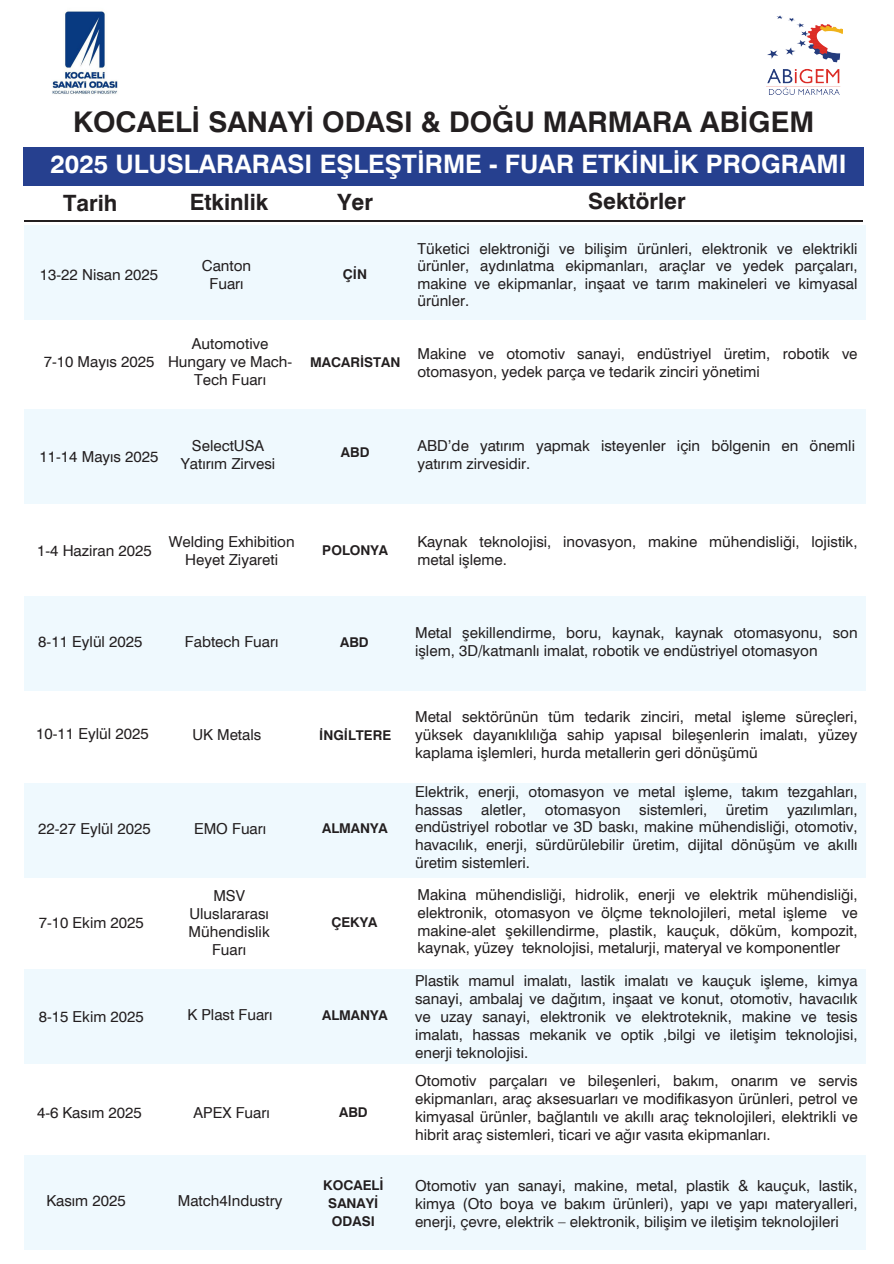
<style>
.page{position:relative;width:894px;height:1264px;background:#fff}
.page>*{position:absolute;margin:0;border:0;box-sizing:border-box;transform-origin:0 0}
.t1{font:700 28.5px "Swiss 721 Devanagari";color:#231f20}
.t2{font:700 25.5px "Swiss 721 Devanagari";color:#fff}
.t3{font:700 22.5px "Swiss 721 Devanagari";color:#231f20}
.t4{font:15.15px/18px "Swiss 721 Devanagari";color:#231f20;text-align:justify}
.t5{font:700 13.5px/18px "Swiss 721 Devanagari";color:#231f20;text-align:center}
</style>
<div class="page">
<div style="left:24px;top:225px;width:841px;height:95px;background:#eff9fe"></div>
<div style="left:24px;top:147px;width:839px;height:38px;background:#26408f"></div>
<img style="left:766px;top:15px;width:76px;height:79px">
<hr style="left:24px;top:220px;width:838px;height:1px;background:#231f20">
<div style="left:24px;top:409px;width:841px;height:94px;background:#eff9fe"></div>
<div style="left:24px;top:968px;width:841px;height:95px;background:#eff9fe"></div>
<div style="left:24px;top:596px;width:841px;height:94px;background:#eff9fe"></div>
<div style="left:24px;top:783px;width:841px;height:94px;background:#eff9fe"></div>
<div style="left:24px;top:1155px;width:841px;height:95px;background:#eff9fe"></div>
<img style="left:52px;top:11px;width:66px;height:83px">
<p class="t1" style="left:73px;top:105px;width:742px">KOCAELİ SANAYİ ODASI &amp; DOĞ U MARMARA ABİ GEM</p>
<p class="t2" style="left:50px;top:150px;width:797px">2025 ULUSLARARASI EŞLEŞTİ RME - FUAR ETKİ NLİ K PROGRAMI</p>
<h1 class="t3" style="left:63px;top:190px;width:56px">Tarih</h1>
<h2 class="t3" style="left:190px;top:189px;width:80px">Etkinlik</h2>
<h3 class="t3" style="left:337px;top:189px;width:37px">Yer</h3>
<h3 class="t3" style="left:588px;top:188px;width:99px">Sektörler</h3>
<h3 class="t4" style="left:417px;top:239px;width:441px;line-height:17.5px">Tüketici elektroniği ve bilişim ürünleri, elektronik ve elektrikli ürünler, aydınlatma ekipmanları, araçlar ve yedek parçaları, makine ve ekipmanlar, inşaat ve tarım makineleri ve kimyasal ürünler.</h3>
<h4 class="t4" style="left:40px;top:266px;width:120px">13-22 Nisan 2025</h4>
<h4 class="t4" style="left:202px;top:257px;width:51px;text-align:center">Canton<br>Fuarı</h4>
<h3 class="t5" style="left:343px;top:265px;width:26px">ÇİİN</h3>
<p class="t4" style="left:44px;top:353px;width:112px">7-10 Mayıs 2025</p>
<h4 class="t4" style="left:168px;top:335px;width:126px;text-align:center">Automotive<br>Hungary ve Mach-<br>Tech Fuarı</h4>
<h4 class="t5" style="left:310px;top:353px;width:92px">MACARİ STAN</h4>
<p class="t4" style="left:417px;top:344px;width:441px">Makine ve otomotiv sanayi, endüstriyel üretim, robotik ve otomasyon, yedek parça ve tedarik zinciri yönetimi</p>
<h4 class="t4" style="left:40px;top:447px;width:120px">11-14 Mayıs 2025</h4>
<h4 class="t4" style="left:181px;top:436px;width:96px;text-align:center">SelectUSA<br>Yatırım Zirvesi</h4>
<h4 class="t5" style="left:341px;top:444px;width:30px">ABD</h4>
<p class="t4" style="left:417px;top:436px;width:439px">ABD’de yatırım yapmak isteyenler için bölgenin en önemli yatırım zirvesidir.</p>
<p class="t4" style="left:37px;top:542px;width:116px">1-4 Haziran 2025</p>
<h4 class="t4" style="left:169px;top:533px;width:127px;text-align:center">Welding Exhibition<br>Heyet Ziyareti</h4>
<h4 class="t4" style="left:38px;top:632px;width:106px">8-11 Eylül 2025</h4>
<h4 class="t4" style="left:185px;top:632px;width:95px">Fabtech Fuarı</h4>
<p class="t5" style="left:322px;top:541px;width:67px">POLONYA</p>
<h4 class="t5" style="left:340px;top:633px;width:30px">ABD</h4>
<h4 class="t4" style="left:36px;top:724px;width:114px">10-11 Eylül 2025</h4>
<h4 class="t4" style="left:192px;top:726px;width:70px">UK Metals</h4>
<h4 class="t5" style="left:319px;top:726px;width:73px">İ NGİ LTERE</h4>
<p class="t4" style="left:38px;top:819px;width:114px">22-27 Eylül 2025</p>
<h4 class="t4" style="left:194px;top:819px;width:74px">EMO Fuarı</h4>
<h4 class="t4" style="left:39px;top:914px;width:107px">7-10 Ekim 2025</h4>
<h4 class="t4" style="left:188px;top:887px;width:83px;text-align:center">MSV<br>Uluslararası<br>Mühendislik<br>Fuarı</h4>
<h4 class="t4" style="left:39px;top:1007px;width:107px">8-15 Ekim 2025</h4>
<p class="t4" style="left:187px;top:1005px;width:87px">K Plast Fuarı</p>
<h4 class="t4" style="left:37px;top:1103px;width:106px">4-6 Kasım 2025</h4>
<h4 class="t4" style="left:193px;top:1103px;width:78px">APEX Fuarı</h4>
<h4 class="t4" style="left:46px;top:1191px;width:81px">Kasım 2025</h4>
<h4 class="t4" style="left:178px;top:1191px;width:106px">Match4Industry</h4>
<h4 class="t5" style="left:322px;top:819px;width:67px">ALMANYA</h4>
<h4 class="t5" style="left:331px;top:913px;width:48px">ÇEKYA</h4>
<p class="t5" style="left:322px;top:1005px;width:67px">ALMANYA</p>
<h4 class="t5" style="left:339px;top:1103px;width:30px">ABD</h4>
<h4 class="t5" style="left:323px;top:1176px;width:60px">KOCAELİ<br>SANAYİ<br>ODASI</h4>
<h4 class="t4" style="left:417px;top:533px;width:441px;line-height:17.5px">Kaynak teknolojisi, inovasyon, makine mühendisliği, lojistik, metal işleme.</h4>
<h4 class="t4" style="left:415px;top:623px;width:444px">Metal şekillendirme, boru, kaynak, kaynak otomasyonu, son işlem, 3D/katmanlı imalat, robotik ve endüstriyel otomasyon</h4>
<p class="t4" style="left:415px;top:708px;width:444px">Metal sektörünün tüm tedarik zinciri, metal işleme süreçleri, yüksek dayanıklılığa sahip yapısal bileşenlerin imalatı, yüzey kaplama işlemleri, hurda metallerin geri dönüşümü</p>
<p class="t4" style="left:415px;top:783px;width:444px;line-height:17.5px">Elektrik, enerji, otomasyon ve metal işleme, takım tezgahları, hassas aletler, otomasyon sistemleri, üretim yazılımları, endüstriyel robotlar ve 3D baskı, makine mühendisliği, otomotiv, havacılık, enerji, sürdürülebilir üretim, dijital dönüşüm ve akıllı üretim sistemleri.</p>
<h4 class="t4" style="left:417px;top:886px;width:441px;line-height:17.5px">Makina mühendisliği, hidrolik, enerji ve elektrik mühendisliği, elektronik, otomasyon ve ölçme teknolojileri, metal işleme ve makine-alet şekillendirme, plastik, kauçuk, döküm, kompozit, kaynak, yüzey teknolojisi, metalurji, materyal ve komponentler</h4>
<h4 class="t4" style="left:415px;top:971px;width:444px">Plastik mamul imalatı, lastik imalatı ve kauçuk işleme, kimya sanayi, ambalaj ve dağıtım, inşaat ve konut, otomotiv, havacılık ve uzay sanayi, elektronik ve elektroteknik, makine ve tesis imalatı, hassas mekanik ve optik ,bilgi ve iletişim teknolojisi, enerji teknolojisi.</h4>
<p class="t4" style="left:415px;top:1071px;width:444px">Otomotiv parçaları ve bileşenleri, bakım, onarım ve servis ekipmanları, araç aksesuarları ve modifikasyon ürünleri, petrol ve kimyasal ürünler, bağlantılı ve akıllı araç teknolojileri, elektrikli ve hibrit araç sistemleri, ticari ve ağır vasıta ekipmanları.</p>
<h4 class="t4" style="left:415px;top:1176px;width:444px">Otomotiv yan sanayi, makine, metal, plastik &amp; kauçuk, lastik, kimya (Oto boya ve bakım ürünleri), yapı ve yapı materyalleri, enerji, çevre, elektrik – elektronik, bilişim ve iletişim teknolojileri</h4>
</div>
